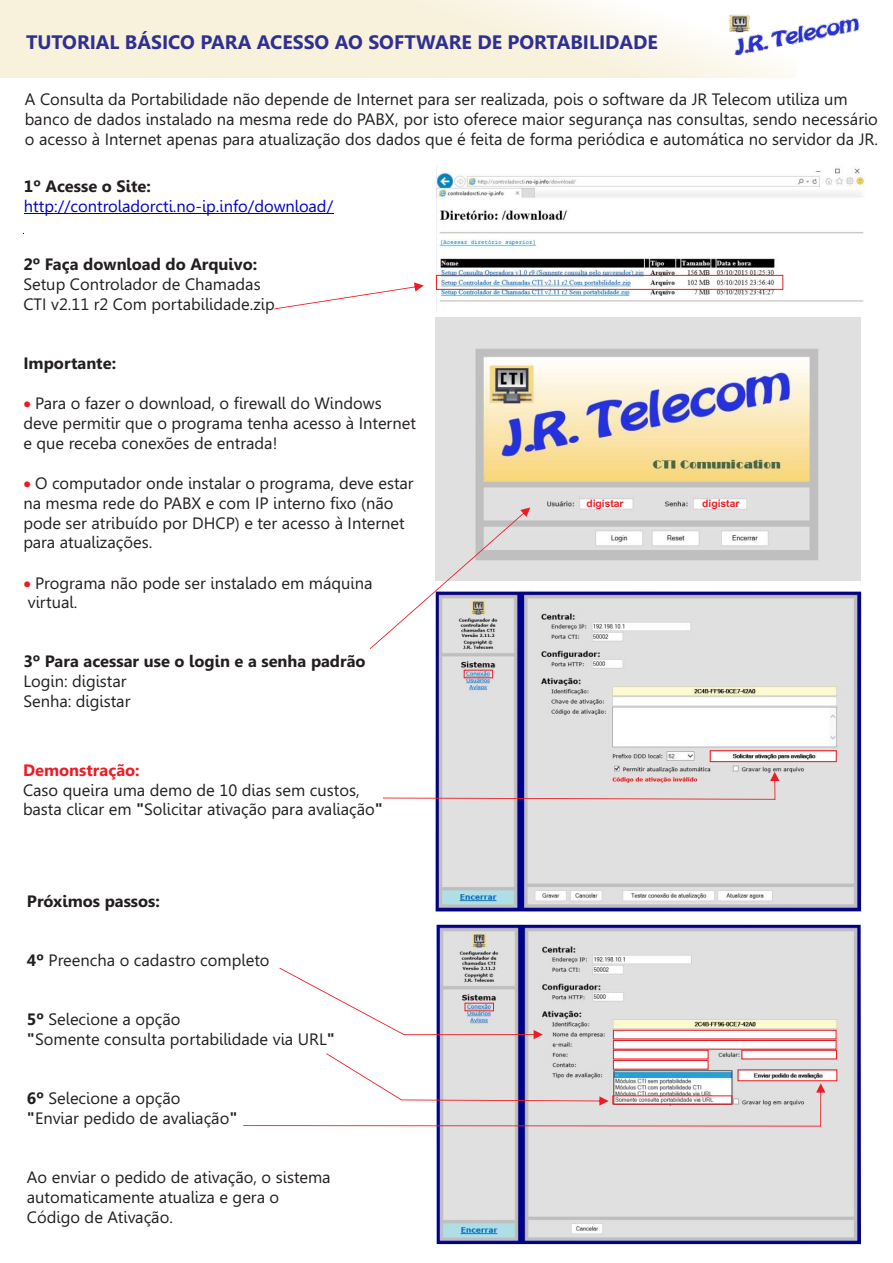
<style>
.page{position:relative;width:893px;height:1263px;background:#fff}
.page>*{position:absolute;margin:0;border:0;box-sizing:border-box;transform-origin:0 0}
.t1{font:700 19.5px "Leelawadee";color:#2e3092}
.t2{font:16.5px/19.8px "Leelawadee";color:#231f20}
.t3{font:700 16.5px "Leelawadee";color:#231f20}
.t4{font:16.5px "Leelawadee";color:#0000c4}
.t5{font:700 16.5px "Leelawadee";color:#ed1c24}
.t6{font:700 10.35px "Arial";color:#ed1c24}
.s1{color:#ed1c24}
.s2{font-weight:700}
</style>
<div class="page">
<svg style="left:1px;top:0;width:796px;height:77px;background:#f8f3e1"></svg>
<img style="left:436px;top:924px;width:425px;height:320px">
<img style="left:436px;top:591px;width:425px;height:320px">
<svg style="left:274px;top:282px;width:150px;height:27px"></svg>
<svg style="left:279px;top:968px;width:264px;height:71px"></svg>
<svg style="left:243px;top:1053px;width:582px;height:73px"></svg>
<svg style="left:383px;top:772px;width:396px;height:28px;background:#ded3d7"></svg>
<img style="left:436px;top:318px;width:425px;height:263px">
<img style="left:436px;top:166px;width:429px;height:146px">
<hr style="left:24px;top:213px;width:309px;height:1px;background:#0000c4">
<svg style="left:370px;top:507px;width:160px;height:142px"></svg>
<div style="left:710px;top:750px;width:127px;height:12px;border:1px solid #ed1c24"></div>
<div style="left:738px;top:1069px;width:99px;height:12px;border:1px solid #ed1c24"></div>
<div style="left:436px;top:275px;width:347px;height:15px;border:1px solid #ed1c24"></div>
<div style="left:612px;top:1095px;width:120px;height:9px;border:1px solid #ed1c24"></div>
<div style="left:613px;top:1030px;width:223px;height:9px;border:1px solid #ed1c24"></div>
<div style="left:613px;top:1040px;width:223px;height:9px;border:1px solid #ed1c24"></div>
<div style="left:613px;top:1050px;width:95px;height:9px;border:1px solid #ed1c24"></div>
<div style="left:741px;top:1050px;width:96px;height:9px;border:1px solid #ed1c24"></div>
<div style="left:613px;top:1060px;width:95px;height:9px;border:1px solid #ed1c24"></div>
<img style="left:727px;top:12px;width:133px;height:51px">
<p class="t1" style="left:26px;top:30px;width:633px">TUTORIAL BÁSICO PARA ACESSO AO SOFTWARE DE PORTABILIDADE</p>
<p class="t2" style="left:25px;top:89px;width:855px">A Consulta da Portabilidade não depende de Internet para ser realizada, pois o software da JR Telecom utiliza um banco de dados instalado na mesma rede do PABX, por isto oferece maior segurança nas consultas, sendo necessário o acesso à Internet apenas para atualização dos dados que é feita de forma periódica e automática no servidor da JR.</p>
<p class="t3" style="left:24px;top:176px;width:129px">1º Acesse o Site:</p>
<p class="t4" style="left:24px;top:196px;width:311px">http://controladorcti.no-ip.info/download/</p>
<p class="t3" style="left:23px;top:255px;width:235px">2º Faça download do Arquivo:</p>
<p class="t2" style="left:23px;top:274px;width:253px">Setup Controlador de Chamadas<br>CTI v2.11 r2 Com portabilidade.zip</p>
<p class="t3" style="left:23px;top:353px;width:94px">Importante:</p>
<p class="t2" style="left:23px;top:393px;width:394px"><span class="s1">•</span> Para o fazer o download, o firewall do Windows deve permitir que o programa tenha acesso à Internet e que receba conexões de entrada!</p>
<p class="t2" style="left:23px;top:473px;width:392px"><span class="s1">•</span> O computador onde instalar o programa, deve estar na mesma rede do PABX e com IP interno fixo (não pode ser atribuído por DHCP) e ter acesso à Internet para atualizações.</p>
<p class="t2" style="left:23px;top:573px;width:351px"><span class="s1">•</span> Programa não pode ser instalado em máquina virtual.</p>
<p class="t3" style="left:23px;top:652px;width:344px">3º Para acessar use o login e a senha padrão</p>
<p class="t2" style="left:23px;top:671px;width:109px">Login: digistar<br>Senha: digistar</p>
<p class="t5" style="left:23px;top:760px;width:118px">Demonstração:</p>
<p class="t2" style="left:23px;top:780px;width:361px">Caso queira uma demo de 10 dias sem custos, basta clicar em <span class="s2">"</span>Solicitar ativação para avaliação<span class="s2">"</span></p>
<p class="t3" style="left:27px;top:891px;width:135px">Próximos passos:</p>
<p class="t2" style="left:27px;top:950px;width:244px"><span class="s2">4º</span> Preencha o cadastro completo</p>
<p class="t2" style="left:27px;top:1009px;width:309px"><span class="s2">5º</span> Selecione a opção<br><span class="s2">"</span>Somente consulta portabilidade via URL<span class="s2">"</span></p>
<p class="t2" style="left:27px;top:1088px;width:212px"><span class="s2">6º</span> Selecione a opção<br><span class="s2">"</span>Enviar pedido de avaliação<span class="s2">"</span></p>
<p class="t2" style="left:27px;top:1167px;width:305px">Ao enviar o pedido de ativação, o sistema automaticamente atualiza e gera o<br>Código de Ativação.</p>
<p class="t6" style="left:586px;top:499px;width:39px">digistar</p>
<p class="t6" style="left:702px;top:499px;width:39px">digistar</p>
</div>
